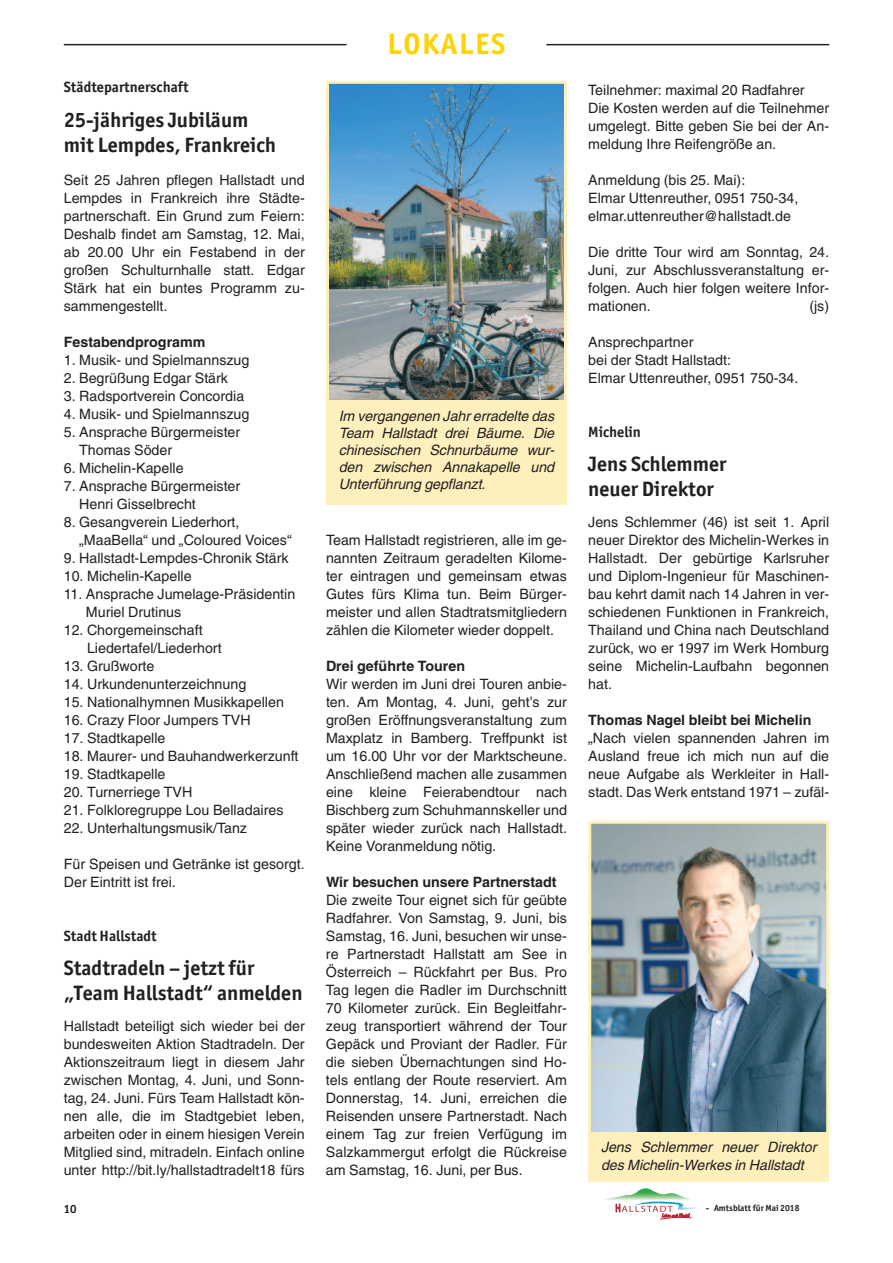
<style>
.page{position:relative;width:893px;height:1263px;background:#fff}
.page>*{position:absolute;margin:0;border:0;box-sizing:border-box;transform-origin:0 0}
.t1{font:700 30px "Officina Sans";letter-spacing:.055em;color:#fed304}
.t2{font:700 21px/25.2px "Officina Sans";color:#231f20}
.t3{font:700 15px "Officina Sans";color:#231f20}
.t4{font:14.25px/18px "Helvetica";color:#231f20}
.t5{font:italic 14.25px/17.1px "Helvetica";letter-spacing:-.005em;color:#231f20;text-align:justify}
.t6{font:700 14.25px "Helvetica";color:#231f20}
.t7{font:700 12px "Officina Sans";color:#231f20}
.t8{font:700 9px "Officina Sans";color:#231f20}
</style>
<div class="page">
<hr style="left:64px;top:44px;width:283px;height:1px;background:#231f20">
<hr style="left:546px;top:44px;width:283px;height:1px;background:#231f20">
<svg style="left:605px;top:1188px;width:94px;height:31px"></svg>
<img style="left:330px;top:85px;width:233px;height:315px">
<div style="left:326px;top:81px;width:241px;height:328px;border:3px solid #fef0bd"></div>
<div style="left:326px;top:400px;width:241px;height:104px;background:#fef0bd"></div>
<img style="left:592px;top:825px;width:233px;height:307px">
<div style="left:588px;top:821px;width:241px;height:320px;border:3px solid #fef0bd"></div>
<div style="left:588px;top:1132px;width:241px;height:50px;background:#fef0bd"></div>
<p class="t3" style="left:64px;top:78px;width:126px">Städtepartnerschaft</p>
<h2 class="t2" style="left:64px;top:107px;width:214px">25-jähriges Jubiläum mit Lempdes, Frankreich</h2>
<p class="t4" style="left:64px;top:172px;width:242px;text-align:justify">Seit 25 Jahren pflegen Hallstadt und Lempdes in Frankreich ihre Städte&shy;partnerschaft. Ein Grund zum Feiern:<br>Deshalb findet am Samstag, 12. Mai, ab 20.00 Uhr ein Festabend in der großen Schulturnhalle statt. Edgar Stärk hat ein buntes Programm zu&shy;sammengestellt.</p>
<p class="t6" style="left:64px;top:336px;width:143px">Festabendprogramm</p>
<p class="t4" style="left:64px;top:352px;width:187px">1. Musik- und Spielmannszug</p>
<p class="t4" style="left:64px;top:370px;width:166px">2. Begrüßung Edgar Stärk</p>
<p class="t4" style="left:64px;top:388px;width:182px">3. Radsportverein Concordia</p>
<p class="t4" style="left:64px;top:406px;width:187px">4. Musik- und Spielmannszug</p>
<p class="t4" style="left:79px;top:424px;width:163px;text-indent:-15px">5. Ansprache Bürgermeister<br>Thomas Söder</p>
<p class="t4" style="left:64px;top:460px;width:121px">6. Michelin-Kapelle</p>
<p class="t4" style="left:79px;top:478px;width:163px;text-indent:-15px">7. Ansprache Bürgermeister<br>Henri Gisselbrecht</p>
<p class="t4" style="left:79px;top:514px;width:214px;text-indent:-15px">8. Gesangverein Liederhort, „MaaBella“ und „Coloured Voices“</p>
<p class="t4" style="left:64px;top:550px;width:226px">9. Hallstadt-Lempdes-Chronik Stärk</p>
<p class="t4" style="left:64px;top:568px;width:129px">10. Michelin-Kapelle</p>
<p class="t4" style="left:86px;top:586px;width:211px;text-indent:-22px">11. Ansprache Jumelage-Präsidentin<br>Muriel Drutinus</p>
<p class="t4" style="left:87px;top:622px;width:136px;text-indent:-23px">12. Chorgemeinschaft<br>Liedertafel/Liederhort</p>
<p class="t4" style="left:64px;top:658px;width:92px">13. Grußworte</p>
<p class="t4" style="left:64px;top:676px;width:184px">14. Urkundenunterzeichnung</p>
<p class="t4" style="left:64px;top:694px;width:222px">15. Nationalhymnen Musikkapellen</p>
<p class="t4" style="left:64px;top:712px;width:188px">16. Crazy Floor Jumpers TVH</p>
<p class="t4" style="left:64px;top:730px;width:103px">17. Stadtkapelle</p>
<p class="t4" style="left:64px;top:748px;width:236px">18. Maurer- und Bauhandwerkerzunft</p>
<p class="t4" style="left:64px;top:766px;width:103px">19. Stadtkapelle</p>
<p class="t4" style="left:64px;top:784px;width:130px">20. Turnerriege TVH</p>
<p class="t4" style="left:64px;top:802px;width:221px">21. Folkloregruppe Lou Belladaires</p>
<p class="t4" style="left:64px;top:820px;width:185px">22. Unterhaltungsmusik/Tanz</p>
<p class="t4" style="left:64px;top:856px;width:242px">Für Speisen und Getränke ist gesorgt.<br>Der Eintritt ist frei.</p>
<p class="t3" style="left:64px;top:927px;width:95px">Stadt Hallstadt</p>
<h2 class="t2" style="left:64px;top:955px;width:240px">Stadtradeln – jetzt für „Team Hallstadt“ anmelden</h2>
<p class="t4" style="left:64px;top:1018px;width:242px;text-align:justify">Hallstadt beteiligt sich wieder bei der bundesweiten Aktion Stadtradeln. Der Aktionszeitraum liegt in diesem Jahr zwischen Montag, 4. Juni, und Sonn&shy;tag, 24. Juni. Fürs Team Hallstadt kön&shy;nen alle, die im Stadtgebiet leben, arbeiten oder in einem hiesigen Verein Mitglied sind, mitradeln. Einfach online unter http://bit.ly/hallstadtradelt18 fürs</p>
<p class="t7" style="left:64px;top:1202px;width:14px">10</p>
<h1 class="t1" style="left:388px;top:27px;width:119px">LOKALES</h1>
<p class="t5" style="left:339px;top:409px;width:217px">Im vergangenen Jahr erradelte das Team Hallstadt drei Bäume. Die chinesischen Schnurbäume wur&shy;den zwischen Annakapelle und Unterführung gepflanzt.</p>
<p class="t4" style="left:326px;top:532px;width:242px;text-align:justify">Team Hallstadt registrieren, alle im ge&shy;nannten Zeitraum geradelten Kilome&shy;ter eintragen und gemeinsam etwas Gutes fürs Klima tun. Beim Bürger&shy;meister und allen Stadtratsmitgliedern zählen die Kilometer wieder doppelt.</p>
<p class="t6" style="left:326px;top:660px;width:141px">Drei geführte Touren</p>
<p class="t4" style="left:326px;top:676px;width:242px;text-align:justify">Wir werden im Juni drei Touren anbie&shy;ten. Am Montag, 4. Juni, geht’s zur großen Eröffnungsveranstaltung zum Maxplatz in Bamberg. Treffpunkt ist um 16.00 Uhr vor der Marktscheune.<br>Anschließend machen alle zusammen eine kleine Feierabendtour nach Bischberg zum Schuhmannskeller und später wieder zurück nach Hallstadt.<br>Keine Voranmeldung nötig.</p>
<p class="t6" style="left:326px;top:876px;width:232px">Wir besuchen unsere Partnerstadt</p>
<p class="t4" style="left:326px;top:892px;width:242px;text-align:justify">Die zweite Tour eignet sich für geübte Radfahrer. Von Samstag, 9. Juni, bis Samstag, 16. Juni, besuchen wir unse&shy;re Partnerstadt Hallstatt am See in Österreich – Rückfahrt per Bus. Pro Tag legen die Radler im Durchschnitt 70 Kilometer zurück. Ein Begleitfahr&shy;zeug transportiert während der Tour Gepäck und Proviant der Radler. Für die sieben Übernachtungen sind Ho&shy;tels entlang der Route reserviert. Am Donnerstag, 14. Juni, erreichen die Reisenden unsere Partnerstadt. Nach einem Tag zur freien Verfügung im Salzkammergut erfolgt die Rückreise am Samstag, 16. Juni, per Bus.</p>
<p class="t4" style="left:588px;top:82px;width:242px">Teilnehmer: maximal 20 Radfahrer Die Kosten werden auf die Teilnehmer umgelegt. Bitte geben Sie bei der An&shy;meldung Ihre Reifengröße an.</p>
<p class="t4" style="left:588px;top:172px;width:212px">Anmeldung (bis 25. Mai):<br>Elmar Uttenreuther, 0951 750-34, elmar.uttenreuther@hallstadt.de</p>
<p class="t4" style="left:588px;top:244px;width:242px;text-align:justify">Die dritte Tour wird am Sonntag, 24.<br>Juni, zur Abschlussveranstaltung er&shy;folgen. Auch hier folgen weitere Infor&shy;mationen.</p>
<p class="t4" style="left:809px;top:298px;width:21px">(js)</p>
<p class="t4" style="left:588px;top:334px;width:212px">Ansprechpartner<br>bei der Stadt Hallstadt:<br>Elmar Uttenreuther, 0951 750-34.</p>
<p class="t3" style="left:588px;top:423px;width:54px">Michelin</p>
<h2 class="t2" style="left:588px;top:451px;width:140px">Jens Schlemmer neuer Direktor</h2>
<p class="t4" style="left:588px;top:514px;width:242px;text-align:justify">Jens Schlemmer (46) ist seit 1. April neuer Direktor des Michelin-Werkes in Hallstadt. Der gebürtige Karlsruher und Diplom-Ingenieur für Maschinen&shy;bau kehrt damit nach 14 Jahren in ver&shy;schiedenen Funktionen in Frankreich, Thailand und China nach Deutschland zurück, wo er 1997 im Werk Homburg seine Michelin-Laufbahn begonnen hat.</p>
<p class="t6" style="left:588px;top:714px;width:225px">Thomas Nagel bleibt bei Michelin</p>
<p class="t4" style="left:588px;top:730px;width:242px;text-align:justify">„Nach vielen spannenden Jahren im Ausland freue ich mich nun auf die neue Aufgabe als Werkleiter in Hall&shy;stadt. Das Werk entstand 1971 – zufäl-</p>
<p class="t5" style="left:601px;top:1140px;width:217px">Jens Schlemmer neuer Direktor des Michelin-Werkes in Hallstadt</p>
<p class="t8" style="left:706px;top:1203px;width:95px">- Amtsblatt für Mai 2018</p>
</div>
